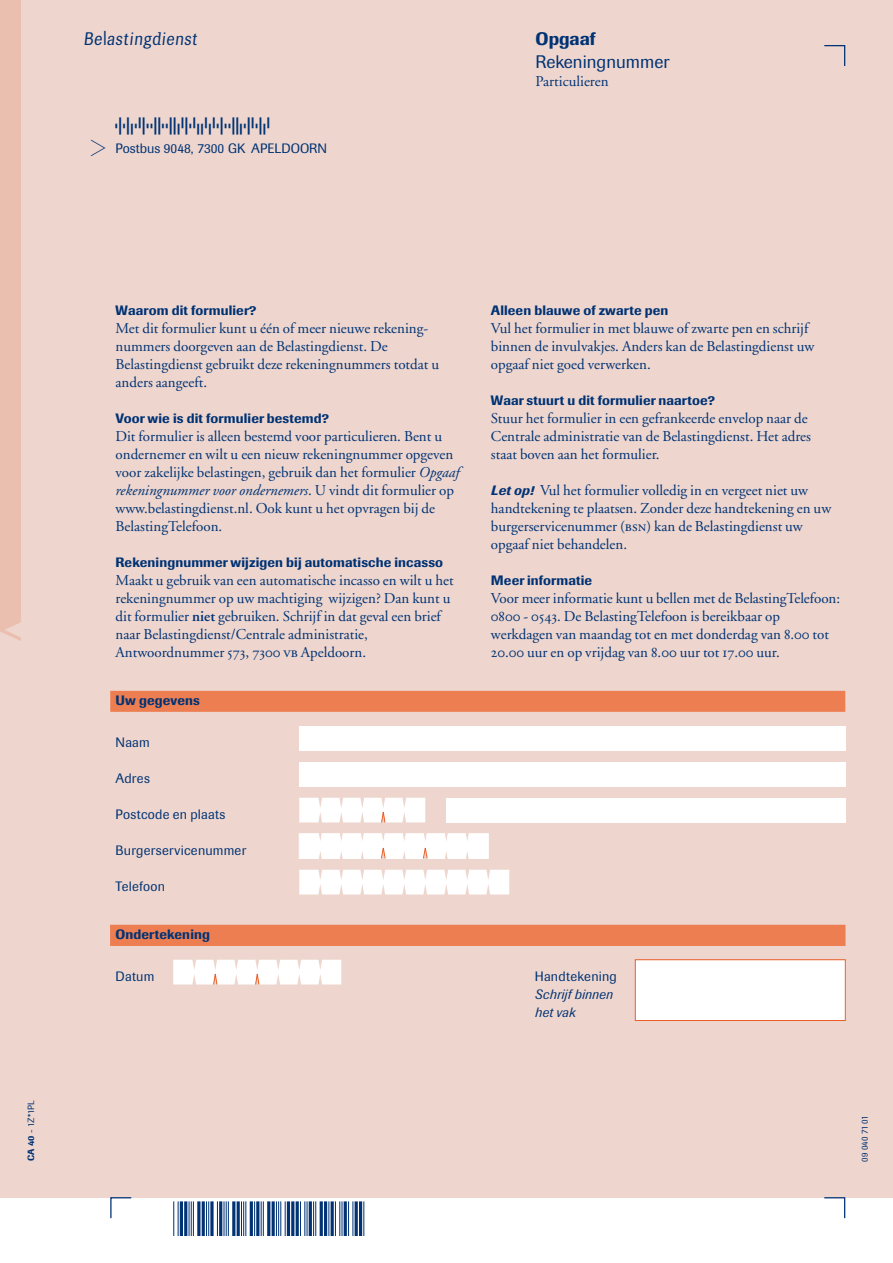
<style>
.page{position:relative;width:893px;height:1263px;background:#fff}
.page>*{position:absolute;margin:0;border:0;box-sizing:border-box;transform-origin:0 0}
.t1{font:500 31.5px "Imago BQ";color:#ebbfaf}
.t2{font:18px "Imago BQ";color:#003274}
.t3{font:500 18px "Imago BQ";color:#003274}
.t4{font:18px "Belastingdienst";color:#003274}
.t5{font:15px/18px "Adobe Garamond";color:#003274}
.t6{font:500 13.5px "Imago BQ";letter-spacing:.01em;color:#003274}
.t7{font:13.5px "Imago BQ";letter-spacing:.015em;color:#003274}
.t8{font:italic 13.5px/18px "Imago BQ";letter-spacing:.02em;color:#003274}
.t9{font:13.5px "Belastingdienst";color:#003274}
.t10{font:9px "Imago BQ";color:#003274}
.s1{font-weight:500}
.s2{font-style:italic}
.s3{font-weight:600}
.s4{font-family:"Adobe Garamond Exp"}
.s5{font-family:"Imago BQ";font-weight:500;font-style:italic;font-size:13.5px}
</style>
<div class="page">
<div style="left:0;top:0;width:893px;height:1197px;background:#eed6ce"></div>
<svg style="left:824px;top:45px;width:22px;height:21px"></svg>
<svg style="left:823px;top:1197px;width:23px;height:22px"></svg>
<svg style="left:110px;top:1197px;width:23px;height:22px"></svg>
<div style="left:0;top:0;width:21px;height:630px;background:#ebbfaf"></div>
<svg style="left:173px;top:1201px;width:191px;height:34px"></svg>
<div style="left:110px;top:691px;width:735px;height:21px;background:#ed7e52"></div>
<div style="left:110px;top:925px;width:735px;height:21px;background:#ed7e52"></div>
<div style="left:299px;top:726px;width:546px;height:24px;background:#fff"></div>
<svg style="left:299px;top:870px;width:210px;height:24px;background:#fdfcfb"></svg>
<svg style="left:299px;top:833px;width:190px;height:26px;background:#fdfbfa"></svg>
<svg style="left:173px;top:960px;width:168px;height:25px;background:#fdfaf8"></svg>
<div style="left:635px;top:960px;width:210px;height:60px;background:#fff"></div>
<div style="left:635px;top:959px;width:210px;height:62px;border:1px solid #e95e27"></div>
<div style="left:299px;top:762px;width:546px;height:24px;background:#fff"></div>
<svg style="left:299px;top:798px;width:126px;height:25px;background:#fdfaf9"></svg>
<div style="left:446px;top:798px;width:399px;height:24px;background:#fff"></div>
<p class="t4" style="left:85px;top:27px;width:114px">12345</p>
<p class="t3" style="left:536px;top:28px;width:61px">Opgaaf</p>
<p class="t2" style="left:536px;top:51px;width:135px">Rekeningnummer</p>
<p class="t5" style="left:536px;top:72px;width:75px">Particulieren</p>
<p class="t9" style="left:91px;top:140px;width:16px">9</p>
<p class="t7" style="left:116px;top:140px;width:213px">Postbus 9048, 7300 GK APELDOORN</p>
<h1 class="t1" style="left:0;top:611px;width:23px">&lt;</h1>
<p class="t10" style="left:26px;top:1161px;width:62px;rotate:-90deg"><span class="s1">CA 40</span> - 1Z*1PL</p>
<p class="t6" style="left:116px;top:302px;width:143px">Waarom dit formulier?</p>
<p class="t5" style="left:116px;top:320px;width:325px">Met dit formulier kunt u één of meer nieuwe rekening&shy;nummers doorgeven aan de Belastingdienst. De Belastingdienst gebruikt deze rekeningnummers totdat u anders aangeeft.</p>
<p class="t6" style="left:116px;top:410px;width:215px">Voor wie is dit formulier bestemd?</p>
<p class="t5" style="left:116px;top:428px;width:345px">Dit formulier is alleen bestemd voor particulieren. Bent u ondernemer en wilt u een nieuw rekeningnummer opgeven voor zakelijke belastingen, gebruik dan het formulier <span class="s2">Opgaaf rekeningnummer voor ondernemers</span>. U vindt dit formulier op www.belastingdienst.nl. Ook kunt u het opvragen bij de BelastingTelefoon.</p>
<p class="t6" style="left:116px;top:554px;width:329px">Rekeningnummer wijzigen bij automatische incasso</p>
<p class="t5" style="left:116px;top:572px;width:340px">Maakt u gebruik van een automatische incasso en wilt u het rekeningnummer op uw machtiging wijzigen? Dan kunt u dit formulier <span class="s3">niet</span> gebruiken. Schrijf in dat geval een brief naar Belastingdienst/Centrale administratie, Antwoordnummer <span class="s4">573</span>, <span class="s4">7300 vb</span> Apeldoorn.</p>
<p class="t6" style="left:116px;top:692px;width:86px">Uw gegevens</p>
<p class="t7" style="left:116px;top:734px;width:36px">Naam</p>
<p class="t7" style="left:116px;top:770px;width:36px">Adres</p>
<p class="t7" style="left:116px;top:806px;width:111px">Postcode en plaats</p>
<p class="t7" style="left:116px;top:842px;width:132px">Burgerservicenummer</p>
<p class="t7" style="left:116px;top:878px;width:51px">Telefoon</p>
<p class="t6" style="left:491px;top:302px;width:179px">Alleen blauwe of zwarte pen</p>
<p class="t5" style="left:491px;top:320px;width:325px">Vul het formulier in met blauwe of zwarte pen en schrijf binnen de invulvakjes. Anders kan de Belastingdienst uw opgaaf niet goed verwerken.</p>
<p class="t6" style="left:491px;top:392px;width:226px">Waar stuurt u dit formulier naartoe?</p>
<p class="t5" style="left:491px;top:410px;width:322px">Stuur het formulier in een gefrankeerde envelop naar de<br>Centrale administratie van de Belastingdienst. Het adres staat boven aan het formulier.</p>
<p class="t5" style="left:491px;top:482px;width:342px"><span class="s5">Let op!</span> Vul het formulier volledig in en vergeet niet uw handtekening te plaatsen. Zonder deze handtekening en uw burgerservicenummer (<span class="s4">bsn</span>) kan de Belastingdienst uw opgaaf niet behandelen.</p>
<p class="t6" style="left:491px;top:572px;width:103px">Meer informatie</p>
<p class="t5" style="left:491px;top:590px;width:351px">Voor meer informatie kunt u bellen met de BelastingTelefoon:<br><span class="s4">0800 - 0543</span>. De BelastingTelefoon is bereikbaar op werkdagen van maandag tot en met donderdag van <span class="s4">8.00</span> tot <span class="s4">20.00</span> uur en op vrijdag van <span class="s4">8.00</span> uur tot <span class="s4">17.00</span> uur.</p>
<p class="t6" style="left:116px;top:926px;width:96px">Ondertekening</p>
<p class="t7" style="left:116px;top:968px;width:40px">Datum</p>
<p class="t7" style="left:535px;top:968px;width:84px">Handtekening</p>
<p class="t8" style="left:535px;top:985px;width:79px">Schrijf binnen het vak</p>
<p class="t10" style="left:859px;top:1161px;width:44px;rotate:-90deg">09 040 71 0</p>
</div>
